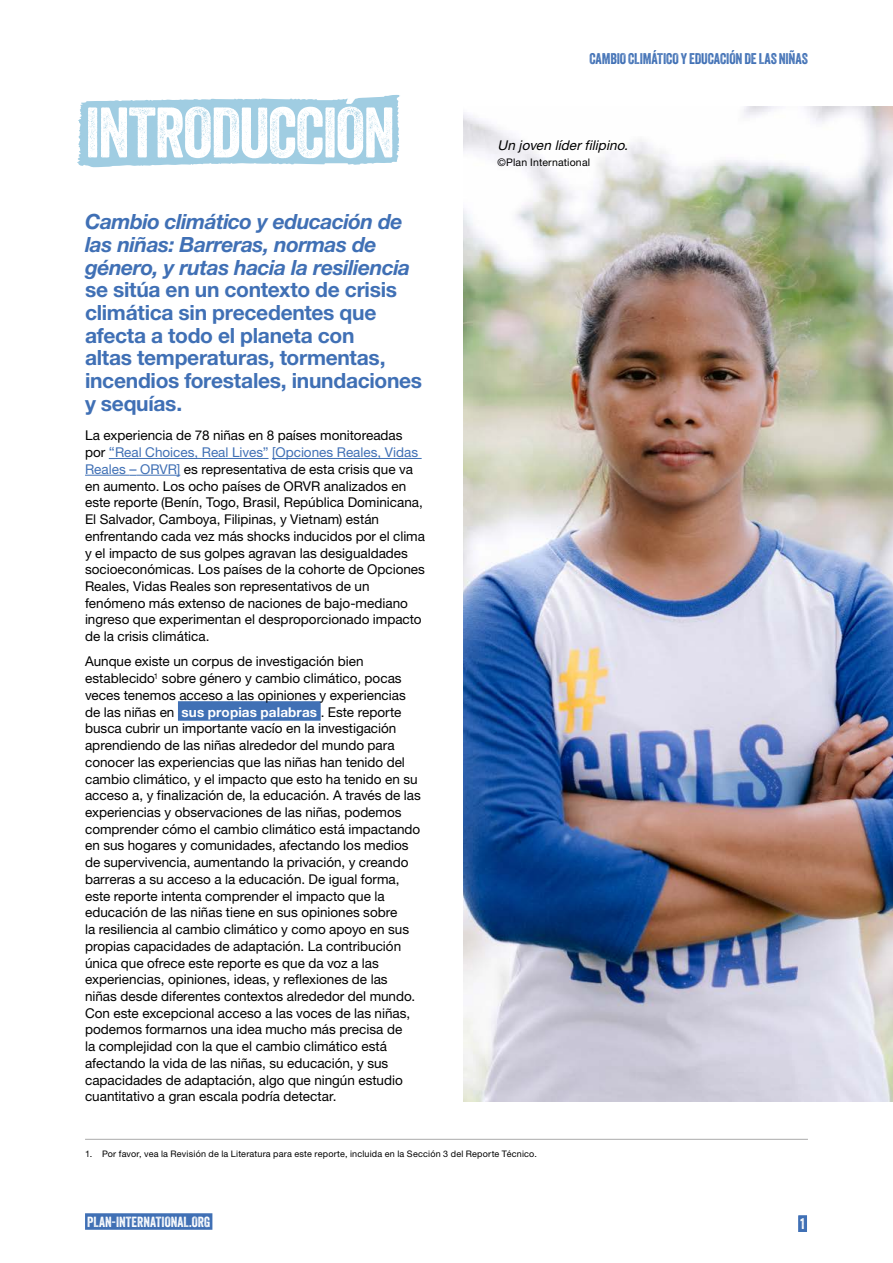
<style>
.page{position:relative;width:893px;height:1263px;background:#fff}
.page>*{position:absolute;margin:0;border:0;box-sizing:border-box;transform-origin:0 0}
.groot_koppe{font:69px "Veneer";letter-spacing:-.025em;color:#fff}
.intro{font:700 21px/22.8px "Helvetica Neue LT Std";letter-spacing:-.015em;color:#4070b5}
.t1{font:15px "Veneer";letter-spacing:-.01em;color:#4070b5}
.t2{font:15px "Veneer";color:#fff}
.t3{font:14.25px "Veneer";letter-spacing:.005em;color:#fff}
.body{font:13.5px/16.8px "Helvetica Neue LT Std";color:#000}
.PHOTO{font:italic 13.5px "Helvetica Neue LT Std";color:#000}
.copyright{font:10.5px "Helvetica Neue LT Std";letter-spacing:.015em;color:#000}
.FOOTNOTE1{font:9px "Helvetica Neue LT Std";letter-spacing:.02em;color:#000}
.s1{font-style:italic}
.s2{font-size:14.25px;color:#4070b5}
.s3{color:#4070b5}
.s4{font-weight:700;color:#fff}
</style>
<div class="page">
<div style="left:85px;top:1213px;width:127px;height:17px;background:#4070b5"></div>
<svg style="left:77px;top:95px;width:323px;height:72px;background:#aad2e5"></svg>
<div style="left:798px;top:1215px;width:9px;height:17px;background:#4070b5"></div>
<hr style="left:115px;top:458px;width:154px;height:1px;background:#4070b5">
<hr style="left:272px;top:458px;width:150px;height:1px;background:#4070b5">
<hr style="left:85px;top:475px;width:44px;height:1px;background:#4070b5">
<hr style="left:136px;top:475px;width:44px;height:1px;background:#4070b5">
<div style="left:178px;top:701px;width:143px;height:20px;background:#4070b5"></div>
<hr style="left:85px;top:1139px;width:723px;height:1px;background:#aaa">
<img style="left:463px;top:106px;width:430px;height:995px">
<p class="groot_koppe" style="left:85px;top:91px;width:312px">INTRODUCCIÓN</p>
<p class="intro" style="left:85px;top:210px;width:339px"><span class="s1">Cambio climático y educación de las niñas: Barreras, normas de género, y rutas hacia la resiliencia </span>se sitúa en un contexto de crisis climática sin precedentes que afecta a todo el planeta con<br>altas temperaturas, tormentas, incendios forestales, inundaciones y sequías.</p>
<p class="body" style="left:85px;top:427px;width:342px">La experiencia de 78 niñas en 8 países monitoreadas por <span class="s2">“</span><span class="s3">Real Choices, Real Lives” [Opciones Reales, Vidas Reales</span> <span class="s2">–</span> <span class="s3">ORVR]</span> es representativa de esta crisis que va en aumento. Los ocho países de ORVR analizados en este reporte (Benín, Togo, Brasil, República Dominicana, El Salvador, Camboya, Filipinas, y Vietnam) están enfrentando cada vez más shocks inducidos por el clima y el impacto de sus golpes agravan las desigualdades socioeconómicas. Los países de la cohorte de Opciones Reales, Vidas Reales son representativos de un fenómeno más extenso de naciones de bajo-mediano ingreso que experimentan el desproporcionado impacto de la crisis climática.</p>
<p class="body" style="left:85px;top:653px;width:337px">Aunque existe un corpus de investigación bien establecido<sup>1</sup> sobre género y cambio climático, pocas veces tenemos acceso a las opiniones y experiencias de las niñas en <span class="s4">sus propias palabras</span> . Este reporte busca cubrir un importante vacío en la investigación aprendiendo de las niñas alrededor del mundo para conocer las experiencias que las niñas han tenido del cambio climático, y el impacto que esto ha tenido en su acceso a, y finalización de, la educación. A través de las experiencias y observaciones de las niñas, podemos comprender cómo el cambio climático está impactando en sus hogares y comunidades, afectando los medios de supervivencia, aumentando la privación, y creando barreras a su acceso a la educación. De igual forma, este reporte intenta comprender el impacto que la educación de las niñas tiene en sus opiniones sobre<br>la resiliencia al cambio climático y como apoyo en sus propias capacidades de adaptación. La contribución única que ofrece este reporte es que da voz a las experiencias, opiniones, ideas, y reflexiones de las niñas desde diferentes contextos alrededor del mundo.<br>Con este excepcional acceso a las voces de las niñas, podemos formarnos una idea mucho más precisa de<br>la complejidad con la que el cambio climático está afectando la vida de las niñas, su educación, y sus capacidades de adaptación, algo que ningún estudio cuantitativo a gran escala podría detectar.</p>
<p class="t1" style="left:589px;top:49px;width:220px">CAMBIO CLIMÁTICO Y EDUCACIÓN DE LAS NIÑAS</p>
<p class="PHOTO" style="left:497px;top:137px;width:135px">Un joven líderfilipino.</p>
<p class="copyright" style="left:497px;top:156px;width:94px">©Plan International</p>
<p class="FOOTNOTE1" style="left:85px;top:1148px;width:453px">1. Por favor, vea la Revisión de la Literatura para este reporte, incluida en la Sección 3 del Reporte Técnico.</p>
<p class="t3" style="left:87px;top:1213px;width:125px">PLAN-INTERNATIONAL.ORG</p>
<p class="t2" style="left:801px;top:1214px;width:6px">1</p>
</div>
